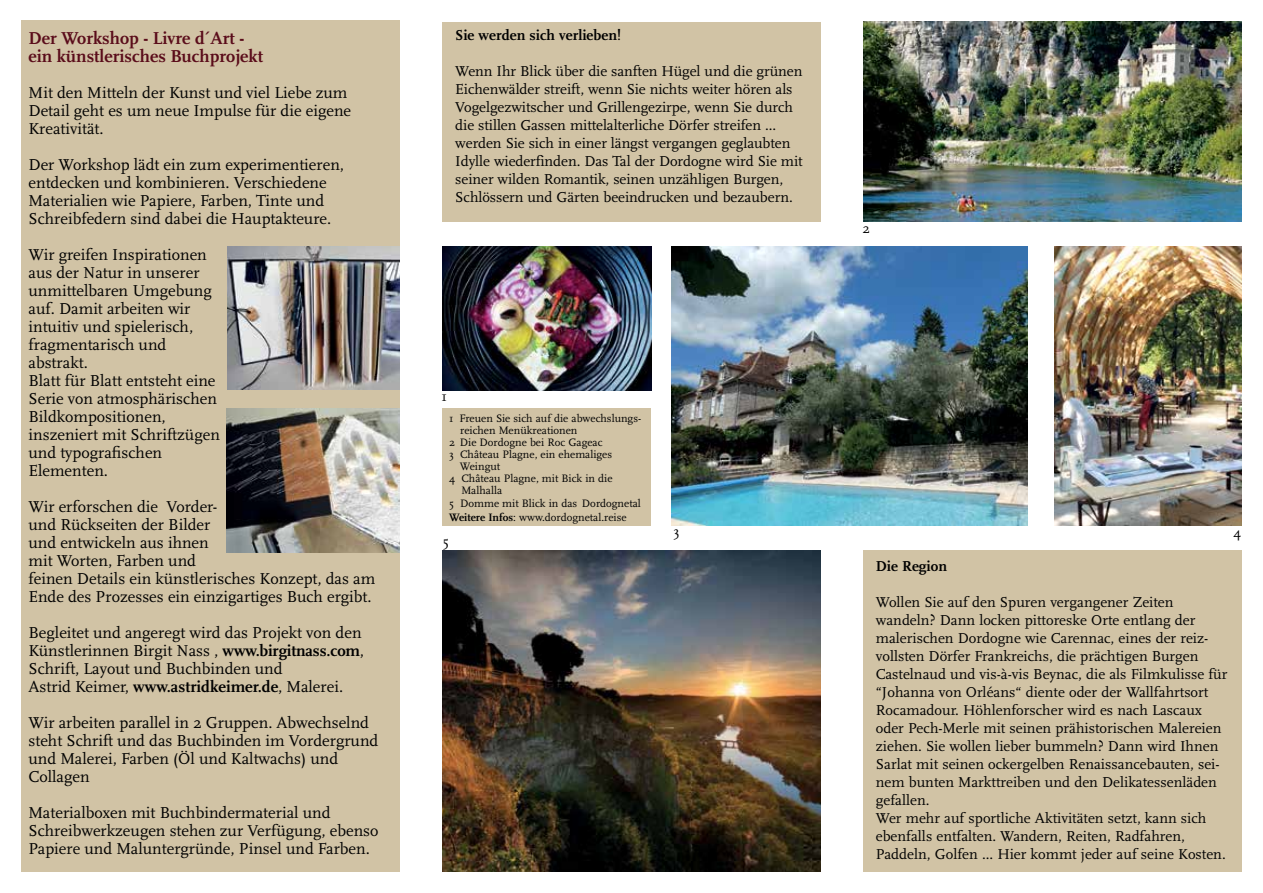
<style>
.page{position:relative;width:1263px;height:893px;background:#fff}
.page>*{position:absolute;margin:0;border:0;box-sizing:border-box;transform-origin:0 0}
.t1{font:700 18px/18px "Scala";color:#5a0c1a}
.t2{font:16.5px/18px "Scala";color:#000}
.t3{font:15px/18px "Scala";color:#000}
.t4{font:700 15px "Scala";color:#000}
.t5{font:14.25px "Scala";color:#000}
.t6{font:11.25px/13.5px "Scala";color:#000}
.s1{font-weight:700}
</style>
<div class="page">
<div style="left:21px;top:21px;width:379px;height:851px;background:#d1c3a5"></div>
<div style="left:442px;top:408px;width:209px;height:117px;background:#d1c3a5"></div>
<div style="left:863px;top:551px;width:379px;height:321px;background:#d1c3a5"></div>
<div style="left:442px;top:22px;width:379px;height:199px;background:#d1c3a5"></div>
<img style="left:442px;top:550px;width:379px;height:322px">
<img style="left:863px;top:21px;width:379px;height:200px">
<img style="left:672px;top:246px;width:356px;height:279px">
<img style="left:442px;top:246px;width:209px;height:145px">
<img style="left:227px;top:247px;width:173px;height:143px">
<img style="left:227px;top:408px;width:173px;height:144px">
<img style="left:1054px;top:247px;width:188px;height:278px">
<p class="t1" style="left:28px;top:29px;width:236px">Der Workshop - Livre d´Art - ein künstlerisches Buchprojekt</p>
<p class="t2" style="left:28px;top:84px;width:324px">Mit den Mitteln der Kunst und viel Liebe zum<br>Detail geht es um neue Impulse für die eigene<br>Kreativität.</p>
<p class="t2" style="left:28px;top:156px;width:317px">Der Workshop lädt ein zum experimentieren, entdecken und kombinieren. Verschiedene Materialien wie Papiere, Farben, Tinte und Schreibfedern sind dabei die Hauptakteure.</p>
<p class="t2" style="left:28px;top:246px;width:193px">Wir greifen Inspirationen aus der Natur in unserer unmittelbaren Umgebung auf. Damit arbeiten wir intuitiv und spielerisch, fragmentarisch und abstrakt.<br>Blatt für Blatt entsteht eine<br>Serie von atmosphärischen<br>Bildkompositionen, inszeniert mit Schriftzügen und typografischen<br>Elementen.</p>
<p class="t2" style="left:28px;top:498px;width:348px">Wir erforschen die Vorder-<br>und Rückseiten der Bilder<br>und entwickeln aus ihnen<br>mit Worten, Farben und<br>feinen Details ein künstlerisches Konzept, das am Ende des Prozesses ein einzigartiges Buch ergibt.</p>
<p class="t2" style="left:28px;top:624px;width:337px">Begleitet und angeregt wird das Projekt von den Künstlerinnen Birgit Nass , <span class="s1">www.birgitnass.com</span>, Schrift, Layout und Buchbinden und<br>Astrid Keimer, <span class="s1">www.astridkeimer.de</span>, Malerei.</p>
<p class="t2" style="left:28px;top:714px;width:351px">Wir arbeiten parallel in 2 Gruppen. Abwechselnd steht Schrift und das Buchbinden im Vordergrund und Malerei, Farben (Öl und Kaltwachs) und Collagen</p>
<p class="t2" style="left:28px;top:804px;width:352px">Materialboxen mit Buchbindermaterial und<br>Schreibwerkzeugen stehen zur Verfügung, ebenso<br>Papiere und Maluntergründe, Pinsel und Farben.</p>
<p class="t4" style="left:455px;top:27px;width:167px">Sie werden sich verlieben!</p>
<p class="t3" style="left:455px;top:63px;width:349px">Wenn Ihr Blick über die sanften Hügel und die grünen Eichenwälder streift, wenn Sie nichts weiter hören als Vogelgezwitscher und Grillengezirpe, wenn Sie durch die stillen Gassen mittelalterliche Dörfer streifen ... werden Sie sich in einer längst vergangen geglaubten Idylle wiederfinden. Das Tal der Dordogne wird Sie mit seiner wilden Romantik, seinen unzähligen Burgen, Schlössern und Gärten beeindrucken und bezaubern.</p>
<p class="t5" style="left:863px;top:221px;width:9px">2</p>
<p class="t5" style="left:442px;top:389px;width:7px">1</p>
<p class="t6" style="left:449px;top:412px;width:194px">1 Freuen Sie sich auf die abwechslungs-</p>
<p class="t6" style="left:460px;top:424px;width:119px">reichen Menükreationen</p>
<p class="t6" style="left:449px;top:436px;width:155px">2 Die Dordogne bei Roc Gageac</p>
<p class="t6" style="left:449px;top:448px;width:165px">3 Château Plagne, ein ehemaliges</p>
<p class="t6" style="left:460px;top:460px;width:42px">Weingut</p>
<p class="t6" style="left:449px;top:472px;width:165px">4 Château Plagne, mit Bick in die</p>
<p class="t6" style="left:461px;top:484px;width:42px">Malhalla</p>
<p class="t6" style="left:449px;top:497px;width:193px">5 Domme mit Blick in das Dordognetal<br><span class="s1">Weitere Infos</span>: www.dordognetal.reise</p>
<p class="t5" style="left:443px;top:533px;width:8px">5</p>
<p class="t5" style="left:673px;top:523px;width:8px">3</p>
<p class="t5" style="left:1233px;top:525px;width:9px">4</p>
<p class="t4" style="left:876px;top:557px;width:73px">Die Region</p>
<p class="t3" style="left:876px;top:593px;width:353px">Wollen Sie auf den Spuren vergangener Zeiten wandeln? Dann locken pittoreske Orte entlang der malerischen Dordogne wie Carennac, eines der reiz&shy;vollsten Dörfer Frankreichs, die prächtigen Burgen Castelnaud und vis-à-vis Beynac, die als Filmkulisse für “Johanna von Orléans“ diente oder der Wallfahrtsort Rocamadour. Höhlenforscher wird es nach Lascaux oder Pech-Merle mit seinen prähistorischen Malereien ziehen. Sie wollen lieber bummeln? Dann wird Ihnen Sarlat mit seinen ockergelben Renaissancebauten, sei&shy;nem bunten Markttreiben und den Delikatessenläden gefallen.<br>Wer mehr auf sportliche Aktivitäten setzt, kann sich ebenfalls entfalten. Wandern, Reiten, Radfahren, Paddeln, Golfen ... Hier kommt jeder auf seine Kosten.</p>
</div>
